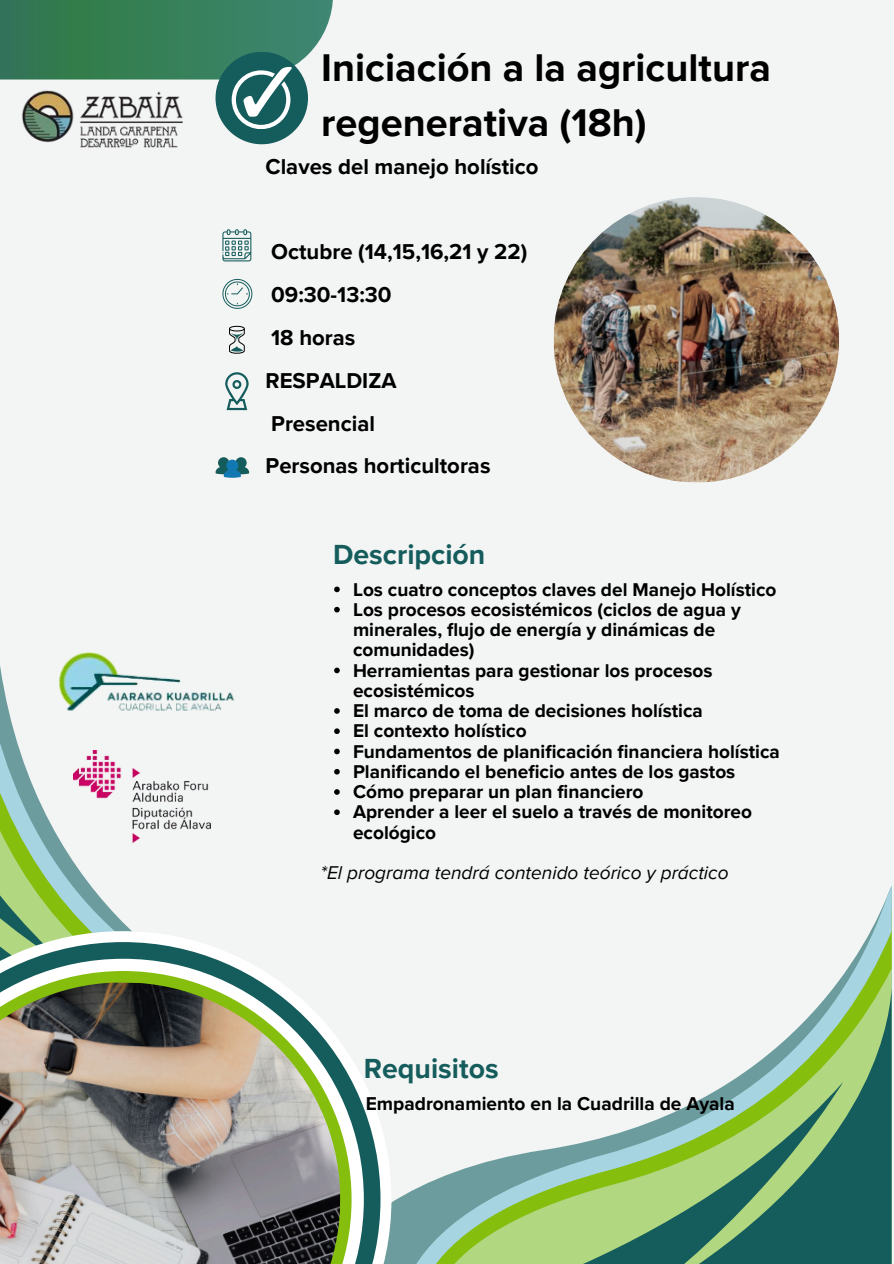
<style>
.page{position:relative;width:894px;height:1264px;background:#fff}
.page>*{position:absolute;margin:0;border:0;box-sizing:border-box;transform-origin:0 0}
.t1{font:700 39.75px/54.6px "Proxima Nova";color:#000}
.t2{font:700 28.5px "Proxima Nova";color:#155c5c}
.t3{font:700 22.05px "Proxima Nova";color:#000}
.t4{font:700 19.05px/20.2px "Proxima Nova";color:#000}
.t5{font:italic 19.05px "Proxima Nova";color:#000}
</style>
<div class="page">
<div style="left:0;top:0;width:893px;height:1263px;background:#f3f4f4"></div>
<svg style="left:0;top:0;width:333px;height:79px;background:#3f8361"></svg>
<svg style="left:391px;top:1193px;width:17px;height:70px"></svg>
<svg style="left:408px;top:885px;width:484px;height:378px"></svg>
<svg style="left:676px;top:988px;width:215px;height:275px"></svg>
<svg style="left:548px;top:1081px;width:294px;height:182px;background:#83b086"></svg>
<svg style="left:0;top:672px;width:135px;height:259px"></svg>
<svg style="left:0;top:931px;width:391px;height:332px"></svg>
<svg style="left:0;top:942px;width:380px;height:321px"></svg>
<svg style="left:0;top:958px;width:364px;height:305px"></svg>
<svg style="left:0;top:971px;width:351px;height:292px"></svg>
<img style="left:0;top:980px;width:342px;height:283px">
<div style="left:215px;top:52px;width:93px;height:92px;background:#155c5c;border-radius:50%"></div>
<svg style="left:231px;top:67px;width:60px;height:62px"></svg>
<svg style="left:222px;top:229px;width:29px;height:32px"></svg>
<svg style="left:222px;top:279px;width:30px;height:30px"></svg>
<svg style="left:225px;top:372px;width:23px;height:38px"></svg>
<img style="left:53px;top:652px;width:182px;height:74px">
<img style="left:73px;top:750px;width:137px;height:92px">
<svg style="left:229px;top:326px;width:16px;height:28px"></svg>
<svg style="left:215px;top:457px;width:34px;height:20px"></svg>
<img style="left:22px;top:90px;width:160px;height:58px">
<img style="left:553px;top:197px;width:286px;height:286px">
<svg style="left:334px;top:586px;width:5px;height:6px"></svg>
<svg style="left:334px;top:607px;width:5px;height:5px"></svg>
<svg style="left:334px;top:667px;width:5px;height:6px"></svg>
<svg style="left:334px;top:708px;width:5px;height:5px"></svg>
<svg style="left:334px;top:728px;width:5px;height:6px"></svg>
<svg style="left:334px;top:748px;width:5px;height:6px"></svg>
<svg style="left:334px;top:769px;width:5px;height:5px"></svg>
<svg style="left:334px;top:789px;width:5px;height:5px"></svg>
<svg style="left:334px;top:809px;width:5px;height:6px"></svg>
<p class="t1" style="left:321px;top:41px;width:451px">Iniciación a la agricultura regenerativa (18h)</p>
<h4 class="t3" style="left:265px;top:154px;width:274px">Claves del manejo holístico</h4>
<h4 class="t3" style="left:271px;top:239px;width:257px">Octubre (14,15,16,21 y 22)</h4>
<h4 class="t3" style="left:271px;top:282px;width:122px">09:30-13:30</h4>
<h4 class="t3" style="left:271px;top:325px;width:86px">18 horas</h4>
<h3 class="t3" style="left:265px;top:367px;width:132px">RESPALDIZA</h3>
<h4 class="t3" style="left:271px;top:410px;width:105px">Presencial</h4>
<h4 class="t3" style="left:265px;top:453px;width:226px">Personas horticultoras</h4>
<p class="t2" style="left:333px;top:537px;width:154px">Descripción</p>
<p class="t4" style="left:353px;top:579px;width:425px">Los cuatro conceptos claves del Manejo Holístico</p>
<p class="t4" style="left:353px;top:599px;width:389px">Los procesos ecosistémicos (ciclos de agua y minerales, flujo de energía y dinámicas de comunidades)</p>
<p class="t4" style="left:353px;top:660px;width:361px">Herramientas para gestionar los procesos ecosistémicos</p>
<h2 class="t4" style="left:353px;top:701px;width:351px">El marco de toma de decisiones holística</h2>
<p class="t4" style="left:353px;top:721px;width:175px">El contexto holístico</p>
<p class="t4" style="left:353px;top:741px;width:428px">Fundamentos de planificación financiera holística</p>
<p class="t4" style="left:353px;top:761px;width:384px">Planificando el beneficio antes de los gastos</p>
<p class="t4" style="left:353px;top:782px;width:292px">Cómo preparar un plan financiero</p>
<p class="t4" style="left:353px;top:802px;width:400px">Aprender a leer el suelo a través de monitoreo ecológico</p>
<p class="t5" style="left:320px;top:861px;width:409px">*El programa tendrá contenido teórico y práctico</p>
<p class="t2" style="left:364px;top:1051px;width:136px">Requisitos</p>
<p class="t4" style="left:365px;top:1094px;width:370px">Empadronamiento en la Cuadrilla de Ayala</p>
</div>
